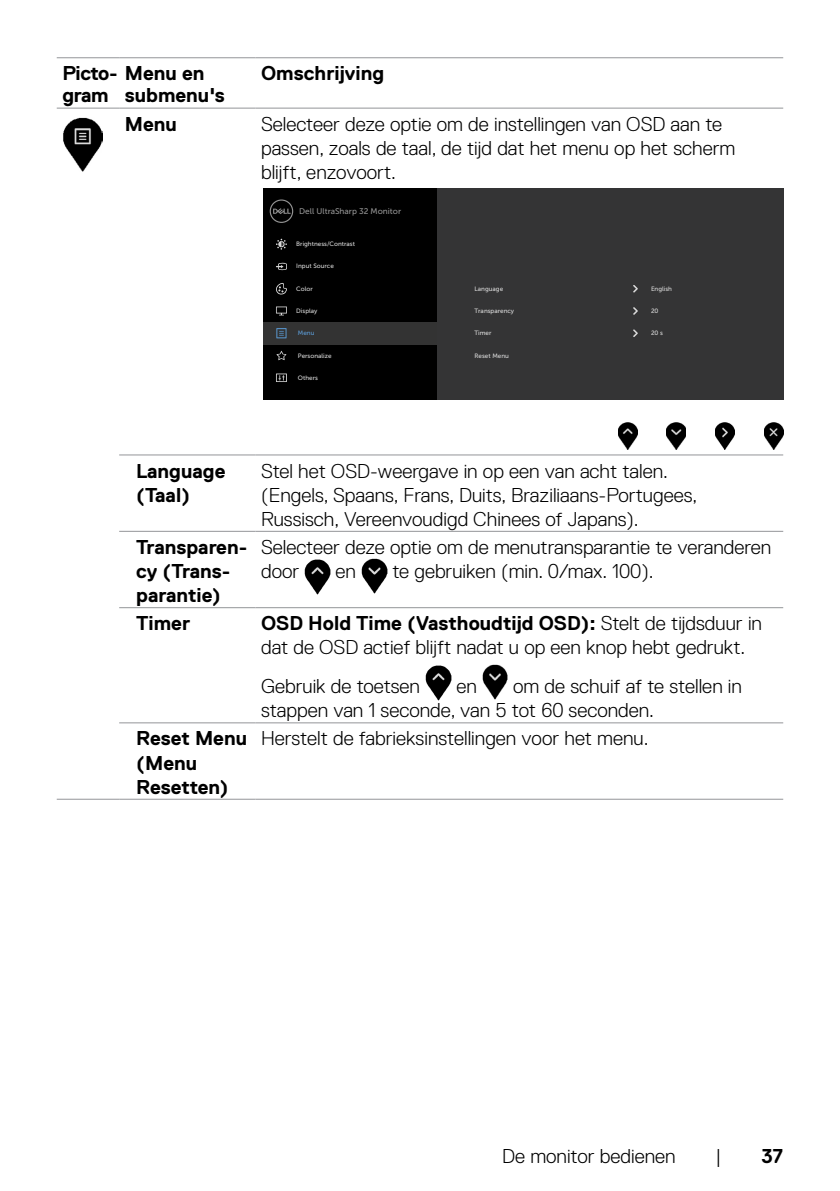
<style>
.page{position:relative;width:840px;height:1191px;background:#fff}
.page>*{position:absolute;margin:0;border:0;box-sizing:border-box;transform-origin:0 0}
.t1{font:300 20px/24px "Dell Replica";color:#000}
.t2{font:700 20px/24px "Dell Replica";color:#000}
.t3{font:700 20px/22px "Dell Replica";letter-spacing:-.02em;color:#000}
.t4{font:8.2px "Museo Sans For Dell 500";color:#939393}
.t5{font:6.2px "Museo Sans For Dell 500";color:#d9d9d9}
.t6{font:6.2px "Museo Sans For Dell 500";color:#5b9bd5}
.s1{font-weight:700}
</style>
<div class="page">
<hr style="left:119px;top:454px;width:136px;height:1px;background:#939598">
<hr style="left:255px;top:454px;width:527px;height:1px;background:#939598">
<hr style="left:119px;top:531px;width:136px;height:1px;background:#939598">
<hr style="left:255px;top:531px;width:527px;height:1px;background:#939598">
<hr style="left:119px;top:607px;width:136px;height:1px;background:#939598">
<hr style="left:255px;top:607px;width:527px;height:1px;background:#939598">
<hr style="left:119px;top:722px;width:136px;height:1px;background:#939598">
<hr style="left:255px;top:722px;width:527px;height:1px;background:#939598">
<hr style="left:57px;top:799px;width:62px;height:1px;background:#939598">
<hr style="left:119px;top:799px;width:136px;height:1px;background:#939598">
<hr style="left:255px;top:799px;width:527px;height:1px;background:#939598">
<hr style="left:57px;top:57px;width:62px;height:1px;background:#939598">
<hr style="left:119px;top:57px;width:136px;height:1px;background:#939598">
<hr style="left:255px;top:57px;width:527px;height:1px;background:#939598">
<hr style="left:57px;top:108px;width:62px;height:1px;background:#939598">
<hr style="left:119px;top:108px;width:136px;height:1px;background:#939598">
<hr style="left:255px;top:108px;width:527px;height:1px;background:#939598">
<img style="left:63px;top:118px;width:39px;height:54px">
<div style="left:263px;top:188px;width:173px;height:211px;background:#000"></div>
<svg style="left:269px;top:199px;width:24px;height:24px"></svg>
<div style="left:263px;top:322px;width:173px;height:22px;background:#333"></div>
<div style="left:436px;top:188px;width:346px;height:211px;background:#343435"></div>
<svg style="left:633px;top:285px;width:4px;height:8px"></svg>
<svg style="left:633px;top:307px;width:4px;height:8px"></svg>
<svg style="left:633px;top:329px;width:4px;height:8px"></svg>
<img style="left:618px;top:422px;width:19px;height:27px">
<img style="left:666px;top:422px;width:19px;height:27px">
<img style="left:715px;top:422px;width:19px;height:27px">
<img style="left:764px;top:422px;width:18px;height:27px">
<svg style="left:276px;top:263px;width:11px;height:7px"></svg>
<svg style="left:276px;top:306px;width:11px;height:9px"></svg>
<svg style="left:276px;top:328px;width:10px;height:10px"></svg>
<svg style="left:276px;top:351px;width:10px;height:9px"></svg>
<svg style="left:276px;top:373px;width:11px;height:9px"></svg>
<svg style="left:276px;top:239px;width:11px;height:11px"></svg>
<svg style="left:276px;top:283px;width:11px;height:12px"></svg>
<img style="left:304px;top:559px;width:26px;height:35px">
<img style="left:361px;top:558px;width:26px;height:35px">
<img style="left:425px;top:665px;width:26px;height:35px">
<img style="left:482px;top:664px;width:25px;height:35px">
<p class="t3" style="left:62px;top:63px;width:143px">Picto- Menu en gram</p>
<p class="t2" style="left:125px;top:84px;width:101px">submenu's</p>
<p class="t2" style="left:261px;top:62px;width:124px">Omschrijving</p>
<p class="t2" style="left:125px;top:112px;width:54px">Menu</p>
<p class="t1" style="left:261px;top:112px;width:475px">Selecteer deze optie om de instellingen van OSD aan te passen, zoals de taal, de tijd dat het menu op het scherm blijft, enzovoort.</p>
<p class="t4" style="left:299px;top:206px;width:103px">Dell UltraSharp 32 Monitor</p>
<p class="t5" style="left:296px;top:241px;width:60px">Brightness/Contrast</p>
<p class="t5" style="left:296px;top:285px;width:18px">Color</p>
<p class="t5" style="left:296px;top:307px;width:23px">Display</p>
<p class="t6" style="left:298px;top:330px;width:18px">Menu</p>
<p class="t5" style="left:296px;top:263px;width:39px">Input Source</p>
<p class="t5" style="left:474px;top:285px;width:30px">Language</p>
<p class="t5" style="left:474px;top:330px;width:18px">Timer</p>
<p class="t5" style="left:474px;top:352px;width:36px">Reset Menu</p>
<p class="t5" style="left:650px;top:285px;width:23px">English</p>
<p class="t5" style="left:650px;top:307px;width:9px">20</p>
<p class="t5" style="left:650px;top:330px;width:14px">20 s</p>
<p class="t5" style="left:474px;top:307px;width:41px">Transparency</p>
<p class="t5" style="left:298px;top:352px;width:35px">Personalize</p>
<p class="t5" style="left:298px;top:374px;width:21px">Others</p>
<p class="t2" style="left:136px;top:459px;width:91px">Language (Taal)</p>
<p class="t1" style="left:261px;top:459px;width:437px">Stel het OSD-weergave in op een van acht talen. (Engels, Spaans, Frans, Duits, Braziliaans-Portugees,<br>Russisch, Vereenvoudigd Chinees of Japans).</p>
<p class="t2" style="left:136px;top:535px;width:112px">Transparen&shy;cy (Trans&shy;parantie)</p>
<p class="t1" style="left:261px;top:535px;width:511px">Selecteer deze optie om de menutransparantie te veranderen door</p>
<p class="t1" style="left:335px;top:559px;width:22px">en</p>
<p class="t1" style="left:392px;top:559px;width:262px">te gebruiken (min. 0/max. 100).</p>
<p class="t2" style="left:136px;top:611px;width:56px">Timer</p>
<p class="t1" style="left:261px;top:611px;width:502px"><span class="s1">OSD Hold Time (Vasthoudtijd OSD):</span> Stelt de tijdsduur in dat de OSD actief blijft nadat u op een knop hebt gedrukt.</p>
<p class="t1" style="left:261px;top:674px;width:160px">Gebruik de toetsen</p>
<p class="t1" style="left:456px;top:674px;width:22px">en</p>
<p class="t1" style="left:261px;top:674px;width:482px;text-indent:252px">om de schuif af te stellen in stappen van 1 seconde, van 5 tot 60 seconden.</p>
<p class="t2" style="left:136px;top:726px;width:112px">Reset Menu (Menu<br>Resetten)</p>
<p class="t1" style="left:261px;top:726px;width:388px">Herstelt de fabrieksinstellingen voor het menu.</p>
<p class="t1" style="left:502px;top:1143px;width:175px">De monitor bedienen</p>
<p class="t1" style="left:715px;top:1143px;width:7px">|</p>
<p class="t2" style="left:761px;top:1143px;width:23px">37</p>
</div>
